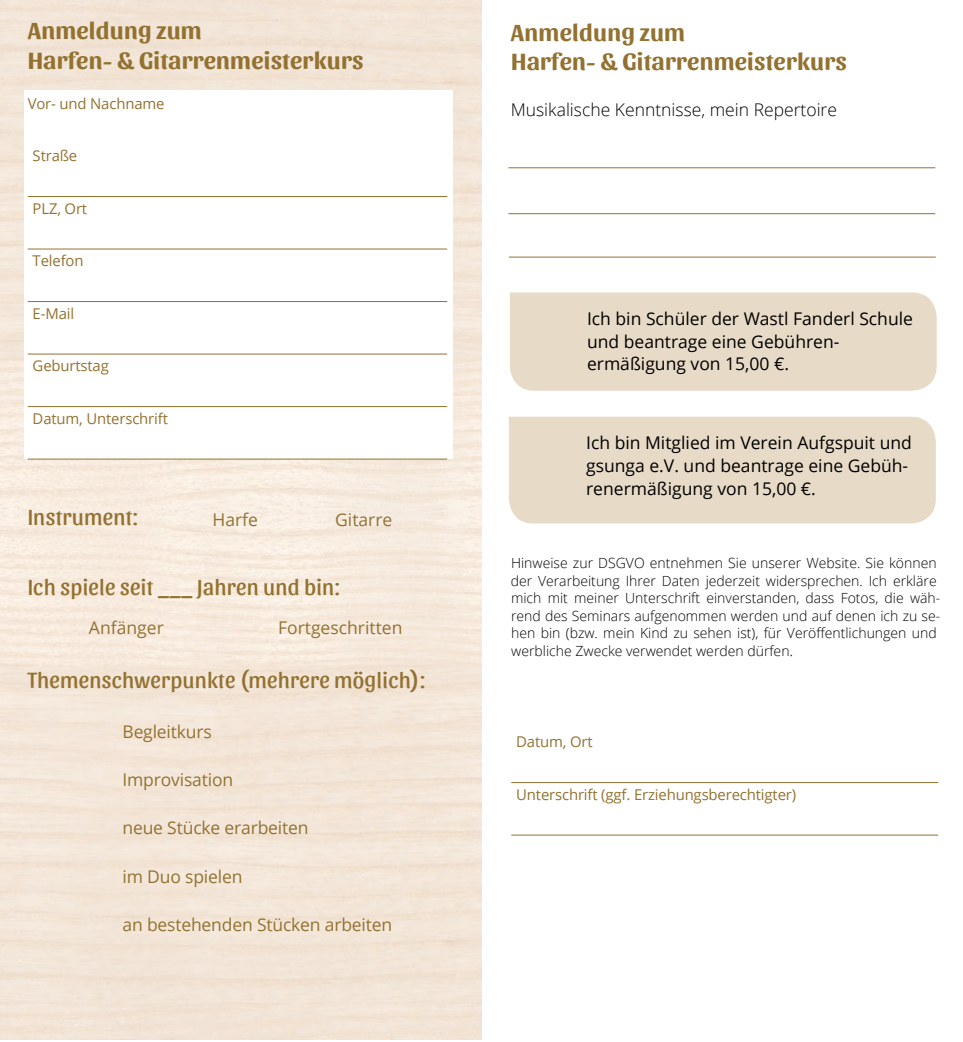
<style>
.page{position:relative;width:963px;height:1042px;background:#fff}
.page>*{position:absolute;margin:0;border:0;box-sizing:border-box;transform-origin:0 0}
.t1{font:700 24.5px/29.4px "Sansita";letter-spacing:.01em;color:#937231}
.t2{font:22.75px "Sansita";letter-spacing:.01em;color:#937231}
.t3{font:17.5px/22.8px "Open Sans";color:#000}
.t4{font:17.5px "Open Sans";letter-spacing:-.01em;color:#937231}
.t5{font:300 17.5px "Open Sans";color:#000}
.t6{font:14.88px "Open Sans";letter-spacing:-.01em;color:#937231}
.t7{font:300 14px/17.5px "Open Sans";color:#000}
.s1{font-size:15.75px}
</style>
<div class="page">
<div style="left:509px;top:292px;width:427px;height:99px;background:#e7dac6"></div>
<hr style="left:511px;top:782px;width:427px;height:1px;background:#937231">
<hr style="left:511px;top:834px;width:427px;height:1px;background:#937231">
<div style="left:509px;top:417px;width:426px;height:106px;background:#e7dac6"></div>
<hr style="left:508px;top:167px;width:427px;height:1px;background:#937231">
<hr style="left:508px;top:213px;width:427px;height:1px;background:#937231">
<hr style="left:509px;top:257px;width:426px;height:1px;background:#937231">
<hr style="left:28px;top:196px;width:419px;height:1px;background:#937231">
<hr style="left:28px;top:249px;width:419px;height:1px;background:#937231">
<hr style="left:28px;top:301px;width:419px;height:1px;background:#937231">
<hr style="left:28px;top:354px;width:419px;height:1px;background:#937231">
<hr style="left:28px;top:406px;width:419px;height:1px;background:#937231">
<hr style="left:28px;top:459px;width:419px;height:1px;background:#937231">
<h1 class="t1" style="left:28px;top:16px;width:337px">Anmeldung zum<br>Harfen- &amp; Gitarrenmeisterkurs</h1>
<p class="t6" style="left:28px;top:93px;width:138px">Vor- und Nachname</p>
<p class="t6" style="left:33px;top:146px;width:46px">Straße</p>
<p class="t6" style="left:33px;top:198px;width:56px">PLZ, Ort</p>
<p class="t6" style="left:33px;top:251px;width:52px">Telefon</p>
<p class="t6" style="left:33px;top:303px;width:43px">E-Mail</p>
<p class="t6" style="left:33px;top:356px;width:78px">Geburtstag</p>
<p class="t6" style="left:33px;top:408px;width:137px">Datum, Unterschrift</p>
<h2 class="t2" style="left:28px;top:504px;width:112px">Instrument:</h2>
<p class="t4" style="left:212px;top:508px;width:47px">Harfe</p>
<p class="t4" style="left:335px;top:508px;width:59px">Gitarre</p>
<h2 class="t2" style="left:28px;top:574px;width:314px">Ich spiele seit ___ Jahren und bin:</h2>
<p class="t4" style="left:89px;top:616px;width:76px">Anfänger</p>
<p class="t4" style="left:278px;top:616px;width:126px">Fortgeschritten</p>
<h2 class="t2" style="left:28px;top:667px;width:399px">Themenschwerpunkte (mehrere möglich):</h2>
<p class="t4" style="left:122px;top:719px;width:91px">Begleitkurs</p>
<p class="t4" style="left:122px;top:767px;width:112px">Improvisation</p>
<p class="t4" style="left:122px;top:815px;width:187px">neue Stücke erarbeiten</p>
<p class="t4" style="left:122px;top:864px;width:121px">im Duo spielen</p>
<p class="t4" style="left:122px;top:913px;width:271px">an bestehenden Stücken arbeiten</p>
<h1 class="t1" style="left:511px;top:18px;width:337px">Anmeldung zum<br>Harfen- &amp; Gitarrenmeisterkurs</h1>
<p class="t5" style="left:510px;top:98px;width:328px">Musikalische Kenntnisse, mein Repertoire</p>
<p class="t3" style="left:587px;top:307px;width:327px">Ich bin Schüler der Wastl Fanderl Schule und beantrage eine Gebühren&shy;ermäßigung von 15,00 €.</p>
<p class="t3" style="left:586px;top:431px;width:327px">Ich bin Mitglied im Verein Aufgspuit und gsunga e.V. und beantrage eine Gebüh&shy;renermäßigung von 15,00 €.</p>
<p class="t7" style="left:510px;top:554px;width:431px">Hinweise zur DSGVO entnehmen Sie unserer Website. Sie können der Verarbeitung Ihrer Daten jederzeit widersprechen. Ich erkläre mich mit meiner Unterschrift einverstanden, dass Fotos, die wäh&shy;rend des Seminars aufgenommen werden und auf denen ich zu se&shy;hen bin (bzw. mein Kind zu sehen ist), für Veröffentlichungen und werbliche Zwecke verwendet werden dürfen<span class="s1">.</span></p>
<p class="t6" style="left:516px;top:732px;width:78px">Datum, Ort</p>
<p class="t6" style="left:516px;top:784px;width:281px">Unterschrift (ggf. Erziehungsberechtigter)</p>
</div>
